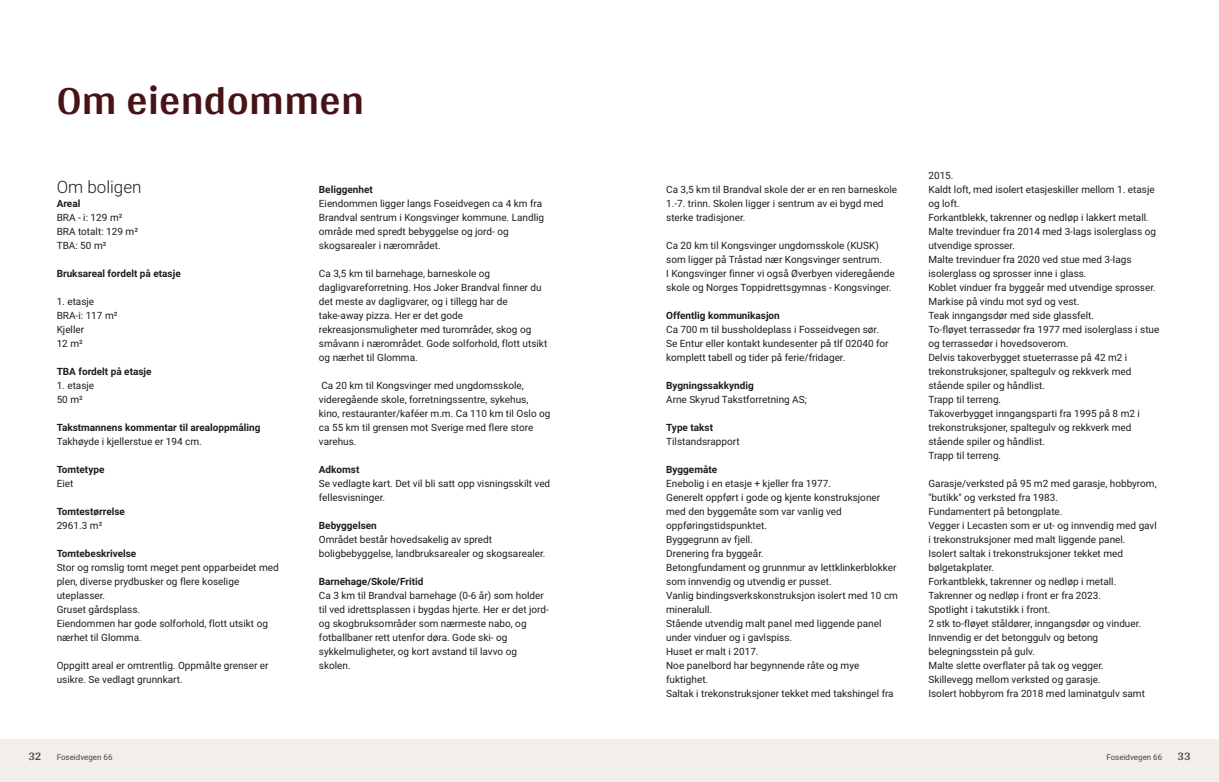
<style>
.page{position:relative;width:1219px;height:782px;background:#fff}
.page>*{position:absolute;margin:0;border:0;box-sizing:border-box;transform-origin:0 0}
.t1{font:700 42px "Arya";color:#481317}
.t2{font:300 17px "Roboto Vitec";color:#1d1d1b}
.t3{font:700 12px "Arya";color:#414749}
.t4{font:10px/14px "Roboto Vitec";color:#1d1d1b}
.t5{font:700 10px "Roboto Vitec";color:#1d1d1b}
.t6{font:8px "Roboto Vitec";color:#414749}
</style>
<div class="page">
<div style="left:0;top:739px;width:612px;height:42px;background:#f2eeea"></div>
<div style="left:607px;top:739px;width:612px;height:42px;background:#f2eeea"></div>
<h1 class="t1" style="left:57px;top:75px;width:309px">Om eiendommen</h1>
<h2 class="t2" style="left:57px;top:174px;width:86px">Om boligen</h2>
<p class="t5" style="left:57px;top:196px;width:25px">Areal</p>
<p class="t4" style="left:57px;top:209px;width:83px">BRA ‑ i: 129 m²<br>BRA totalt: 129 m²<br>TBA: 50 m²</p>
<p class="t5" style="left:57px;top:266px;width:126px">Bruksareal fordelt på etasje</p>
<p class="t4" style="left:57px;top:293px;width:62px">1. etasje<br>BRA‑i: 117 m²<br>Kjeller<br>12 m²</p>
<p class="t5" style="left:57px;top:364px;width:96px">TBA fordelt på etasje</p>
<p class="t4" style="left:57px;top:377px;width:39px">1. etasje<br>50 m²</p>
<p class="t5" style="left:57px;top:420px;width:205px">Takstmannens kommentar til arealoppmåling</p>
<p class="t4" style="left:57px;top:433px;width:147px">Takhøyde i kjellerstue er 194 cm.</p>
<p class="t5" style="left:57px;top:462px;width:49px">Tomtetype</p>
<p class="t4" style="left:57px;top:475px;width:18px">Eiet</p>
<p class="t5" style="left:57px;top:504px;width:70px">Tomtestørrelse</p>
<p class="t4" style="left:57px;top:517px;width:47px">2961.3 m²</p>
<p class="t5" style="left:57px;top:546px;width:81px">Tomtebeskrivelse</p>
<p class="t4" style="left:57px;top:559px;width:224px">Stor og romslig tomt meget pent opparbeidet med plen, diverse prydbusker og flere koselige uteplasser.<br>Gruset gårdsplass.<br>Eiendommen har gode solforhold, flott utsikt og nærhet til Glomma.</p>
<p class="t4" style="left:57px;top:657px;width:213px">Oppgitt areal er omtrentlig. Oppmålte grenser er usikre. Se vedlagt grunnkart.</p>
<p class="t5" style="left:319px;top:182px;width:55px">Beliggenhet</p>
<p class="t4" style="left:319px;top:195px;width:227px">Eiendommen ligger langs Foseidvegen ca 4 km fra Brandval sentrum i Kongsvinger kommune. Landlig område med spredt bebyggelse og jord‑ og skogsarealer i nærområdet.</p>
<p class="t4" style="left:319px;top:265px;width:230px">Ca 3,5 km til barnehage, barneskole og dagligvareforretning. Hos Joker Brandval finner du det meste av dagligvarer, og i tillegg har de take‑away pizza. Her er det gode rekreasjonsmuligheter med turområder, skog og småvann i nærområdet. Gode solforhold, flott utsikt og nærhet til Glomma.</p>
<p class="t4" style="left:319px;top:377px;width:233px">Ca 20 km til Kongsvinger med ungdomsskole, videregående skole, forretningssentre, sykehus, kino, restauranter/ kaféer m.m. Ca 110 km til Oslo og ca 55 km til grensen mot Sverige med flere store varehus.</p>
<p class="t5" style="left:319px;top:462px;width:42px">Adkomst</p>
<p class="t4" style="left:319px;top:475px;width:233px">Se vedlagte kart. Det vil bli satt opp visningsskilt ved fellesvisninger.</p>
<p class="t5" style="left:319px;top:518px;width:59px">Bebyggelsen</p>
<p class="t4" style="left:319px;top:531px;width:228px">Området består hovedsakelig av spredt boligbebyggelse, landbruksarealer og skogsarealer.</p>
<p class="t5" style="left:319px;top:574px;width:106px">Barnehage/ Skole/ Fritid</p>
<p class="t4" style="left:319px;top:587px;width:232px">Ca 3 km til Brandval barnehage (0‑6 år) som holder til ved idrettsplassen i bygdas hjerte. Her er det jord‑ og skogbruksområder som nærmeste nabo, og fotballbaner rett utenfor døra. Gode ski‑ og sykkelmuligheter, og kort avstand til lavvo og skolen.</p>
<p class="t4" style="left:666px;top:181px;width:232px">Ca 3,5 km til Brandval skole der er en ren barneskole<br>1.‑7. trinn. Skolen ligger i sentrum av ei bygd med sterke tradisjoner.</p>
<p class="t4" style="left:666px;top:237px;width:230px">Ca 20 km til Kongsvinger ungdomsskole (KUSK) som ligger på Tråstad nær Kongsvinger sentrum.<br>I Kongsvinger finner vi også Øverbyen videregående skole og Norges Toppidrettsgymnas ‑ Kongsvinger.</p>
<p class="t5" style="left:666px;top:308px;width:115px">Offentlig kommunikasjon</p>
<p class="t4" style="left:666px;top:321px;width:224px">Ca 700 m til bussholdeplass i Fosseidvegen sør.<br>Se Entur eller kontakt kundesenter på tlf 02040 for komplett tabell og tider på ferie/ fridager.</p>
<p class="t5" style="left:666px;top:378px;width:89px">Bygningssakkyndig</p>
<p class="t4" style="left:666px;top:391px;width:142px">Arne Skyrud Takstforretning AS;</p>
<p class="t5" style="left:666px;top:420px;width:48px">Type takst</p>
<p class="t4" style="left:666px;top:433px;width:75px">Tilstandsrapport</p>
<p class="t5" style="left:666px;top:462px;width:52px">Byggemåte</p>
<p class="t4" style="left:666px;top:475px;width:233px">Enebolig i en etasje + kjeller fra 1977.<br>Generelt oppført i gode og kjente konstruksjoner med den byggemåte som var vanlig ved oppføringstidspunktet.<br>Byggegrunn av fjell.<br>Drenering fra byggeår.<br>Betongfundament og grunnmur av lettklinkerblokker som innvendig og utvendig er pusset.<br>Vanlig bindingsverkskonstruksjon isolert med 10 cm mineralull.<br>Stående utvendig malt panel med liggende panel under vinduer og i gavlspiss.<br>Huset er malt i 2017.<br>Noe panelbord har begynnende råte og mye fuktighet.<br>Saltak i trekonstruksjoner tekket med takshingel fra</p>
<p class="t4" style="left:928px;top:167px;width:232px">2015.<br>Kaldt loft, med isolert etasjeskiller mellom 1. etasje og loft.<br>Forkantblekk, takrenner og nedløp i lakkert metall.<br>Malte trevinduer fra 2014 med 3‑lags isolerglass og utvendige sprosser.<br>Malte trevinduer fra 2020 ved stue med 3‑lags isolerglass og sprosser inne i glass.<br>Koblet vinduer fra byggeår med utvendige sprosser.<br>Markise på vindu mot syd og vest.<br>Teak inngangsdør med side glassfelt.<br>To‑fløyet terrassedør fra 1977 med isolerglass i stue og terrassedør i hovedsoverom.<br>Delvis takoverbygget stueterrasse på 42 m2 i trekonstruksjoner, spaltegulv og rekkverk med stående spiler og håndlist.<br>Trapp til terreng.<br>Takoverbygget inngangsparti fra 1995 på 8 m2 i trekonstruksjoner, spaltegulv og rekkverk med stående spiler og håndlist.<br>Trapp til terreng.</p>
<p class="t4" style="left:928px;top:475px;width:230px">Garasje/ verksted på 95 m2 med garasje, hobbyrom, "butikk" og verksted fra 1983.<br>Fundamentert på betongplate.<br>Vegger i Lecasten som er ut‑ og innvendig med gavl i trekonstruksjoner med malt liggende panel.<br>Isolert saltak i trekonstruksjoner tekket med bølgetakplater.<br>Forkantblekk, takrenner og nedløp i metall.<br>Takrenner og nedløp i front er fra 2023.<br>Spotlight i takutstikk i front.<br>2 stk to‑fløyet ståldører, inngangsdør og vinduer.<br>Innvendig er det betonggulv og betong belegningsstein på gulv.<br>Malte slette overflater på tak og vegger.<br>Skillevegg mellom verksted og garasje.<br>Isolert hobbyrom fra 2018 med laminatgulv samt</p>
<p class="t3" style="left:28px;top:749px;width:15px">32</p>
<p class="t6" style="left:57px;top:751px;width:57px">Foseidvegen 66</p>
<p class="t6" style="left:1106px;top:751px;width:57px">Foseidvegen 66</p>
<p class="t3" style="left:1177px;top:749px;width:15px">33</p>
</div>
